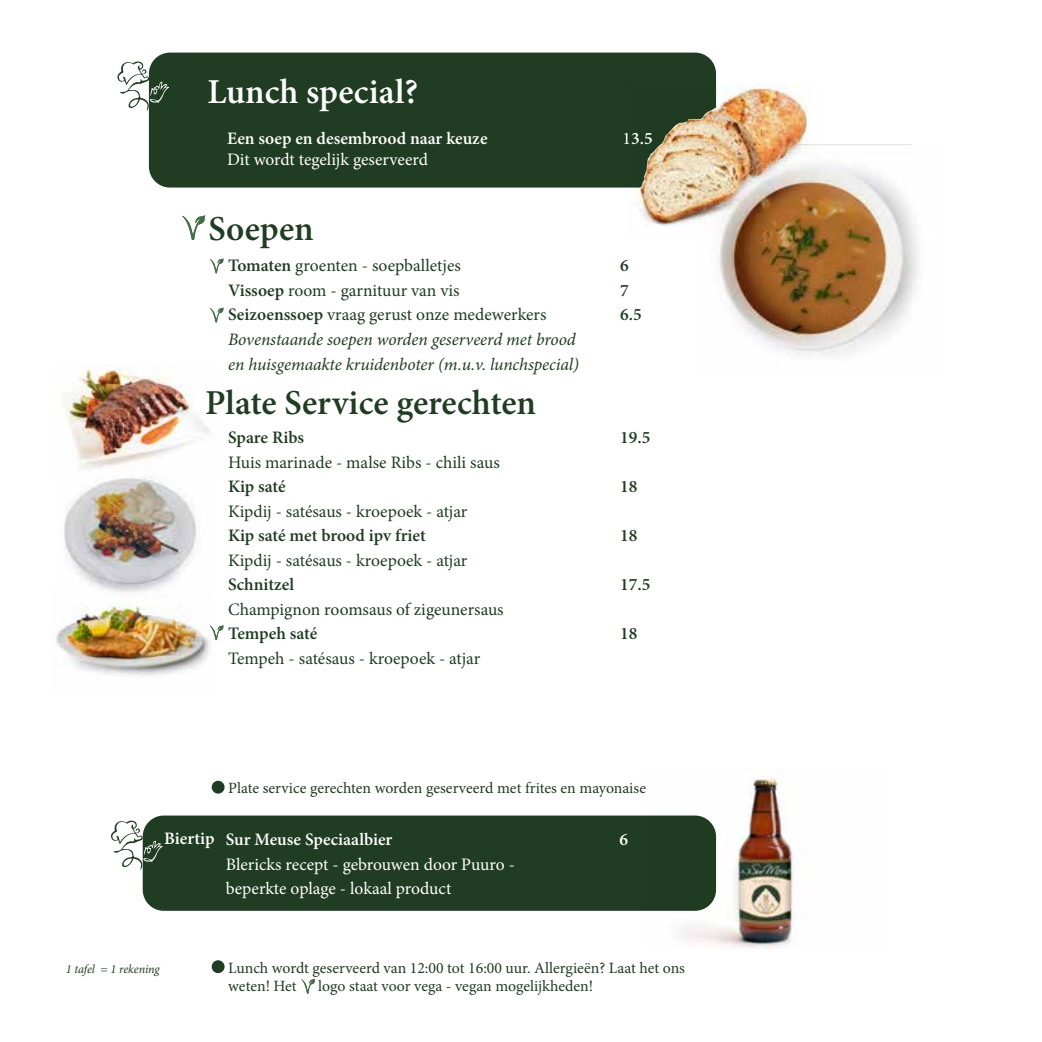
<style>
.page{position:relative;width:1042px;height:1042px;background:#fff}
.page>*{position:absolute;margin:0;border:0;box-sizing:border-box;transform-origin:0 0}
.t1{font:600 35px "Minion Pro";letter-spacing:-.005em;color:#203c22}
.t2{font:600 35px "Minion Pro";color:#fff}
.t3{font:17.5px "Minion Pro";color:#203c22}
.t4{font:17.5px/24.5px "Minion Pro";letter-spacing:-.005em;color:#fff}
.t5{font:italic 17.5px/24.5px "Minion Pro";letter-spacing:-.005em;color:#203c22}
.t6{font:600 17.5px "Minion Pro";color:#203c22}
.t7{font:600 17.5px "Minion Pro";color:#fff}
.t8{font:15.75px/18.9px "Minion Pro";color:#203c22}
.t9{font:italic 12.25px "Minion Pro";letter-spacing:-.015em;color:#203c22}
.s1{font-weight:600}
</style>
<div class="page">
<img style="left:718px;top:164px;width:201px;height:192px">
<img style="left:62px;top:365px;width:148px;height:100px">
<img style="left:55px;top:605px;width:156px;height:71px">
<div style="left:149px;top:53px;width:567px;height:135px;background:#203c22;border-radius:21px"></div>
<svg style="left:117px;top:61px;width:52px;height:50px"></svg>
<svg style="left:210px;top:258px;width:14px;height:15px"></svg>
<svg style="left:210px;top:308px;width:14px;height:14px"></svg>
<svg style="left:182px;top:215px;width:23px;height:25px"></svg>
<svg style="left:210px;top:625px;width:14px;height:15px"></svg>
<svg style="left:301px;top:979px;width:14px;height:15px"></svg>
<div style="left:143px;top:815px;width:573px;height:96px;background:#203c22;border-radius:21px"></div>
<svg style="left:111px;top:820px;width:52px;height:50px"></svg>
<div style="left:212px;top:960px;width:13px;height:13px;background:#203c22;border-radius:50%"></div>
<div style="left:212px;top:781px;width:13px;height:12px;background:#203c22;border-radius:50%"></div>
<img style="left:646px;top:778px;width:161px;height:171px">
<img style="left:739px;top:779px;width:52px;height:163px">
<img style="left:626px;top:85px;width:192px;height:147px">
<img style="left:640px;top:89px;width:166px;height:132px">
<img style="left:64px;top:465px;width:133px;height:128px">
<h1 class="t2" style="left:207px;top:68px;width:212px">Lunch special?</h1>
<p class="t7" style="left:227px;top:126px;width:262px">Een soep en desembrood naar keuze</p>
<p class="t7" style="left:623px;top:126px;width:32px">13.5</p>
<p class="t4" style="left:227px;top:147px;width:202px">Dit wordt tegelijk geserveerd</p>
<h1 class="t1" style="left:208px;top:204px;width:107px">Soepen</h1>
<p class="t3" style="left:228px;top:254px;width:234px"><span class="s1">Tomaten</span> groenten - soepballetjes</p>
<p class="t6" style="left:620px;top:254px;width:10px">6</p>
<p class="t3" style="left:228px;top:279px;width:233px"><span class="s1">Vissoep</span> room - garnituur van vis</p>
<p class="t6" style="left:620px;top:278px;width:10px">7</p>
<p class="t3" style="left:228px;top:303px;width:320px"><span class="s1">Seizoenssoep</span> vraag gerust onze medewerkers</p>
<p class="t6" style="left:620px;top:303px;width:23px">6.5</p>
<p class="t5" style="left:228px;top:327px;width:352px">Bovenstaande soepen worden geserveerd met brood en huisgemaakte kruidenboter (m.u.v. lunchspecial)</p>
<h1 class="t1" style="left:205px;top:379px;width:332px">Plate Service gerechten</h1>
<p class="t6" style="left:228px;top:425px;width:78px">Spare Ribs</p>
<p class="t6" style="left:620px;top:425px;width:32px">19.5</p>
<p class="t3" style="left:228px;top:450px;width:273px">Huis marinade - malse Ribs - chili saus</p>
<p class="t6" style="left:228px;top:474px;width:59px">Kip saté</p>
<p class="t6" style="left:620px;top:474px;width:19px">18</p>
<p class="t3" style="left:228px;top:499px;width:241px">Kipdij - satésaus - kroepoek - atjar</p>
<p class="t6" style="left:228px;top:523px;width:199px">Kip saté met brood ipv friet</p>
<p class="t6" style="left:620px;top:523px;width:19px">18</p>
<p class="t3" style="left:228px;top:548px;width:241px">Kipdij - satésaus - kroepoek - atjar</p>
<p class="t6" style="left:228px;top:572px;width:68px">Schnitzel</p>
<p class="t6" style="left:620px;top:572px;width:32px">17.5</p>
<p class="t3" style="left:228px;top:597px;width:277px">Champignon roomsaus of zigeunersaus</p>
<p class="t6" style="left:228px;top:621px;width:91px">Tempeh saté</p>
<p class="t6" style="left:620px;top:621px;width:19px">18</p>
<p class="t3" style="left:228px;top:646px;width:254px">Tempeh - satésaus - kroepoek - atjar</p>
<p class="t8" style="left:228px;top:778px;width:419px">Plate service gerechten worden geserveerd met frites en mayonaise</p>
<p class="t7" style="left:164px;top:827px;width:230px">Biertip Sur Meuse Speciaalbier</p>
<p class="t7" style="left:619px;top:827px;width:10px">6</p>
<p class="t4" style="left:226px;top:852px;width:291px">Blericks recept - gebrouwen door Puuro - beperkte oplage - lokaal product</p>
<p class="t9" style="left:66px;top:960px;width:95px">1 tafel = 1 rekening</p>
<p class="t8" style="left:228px;top:958px;width:458px">Lunch wordt geserveerd van 12:00 tot 16:00 uur. Allergieën? Laat het ons weten! Het</p>
<p class="t8" style="left:318px;top:977px;width:276px">logo staat voor vega - vegan mogelijkheden!</p>
</div>
